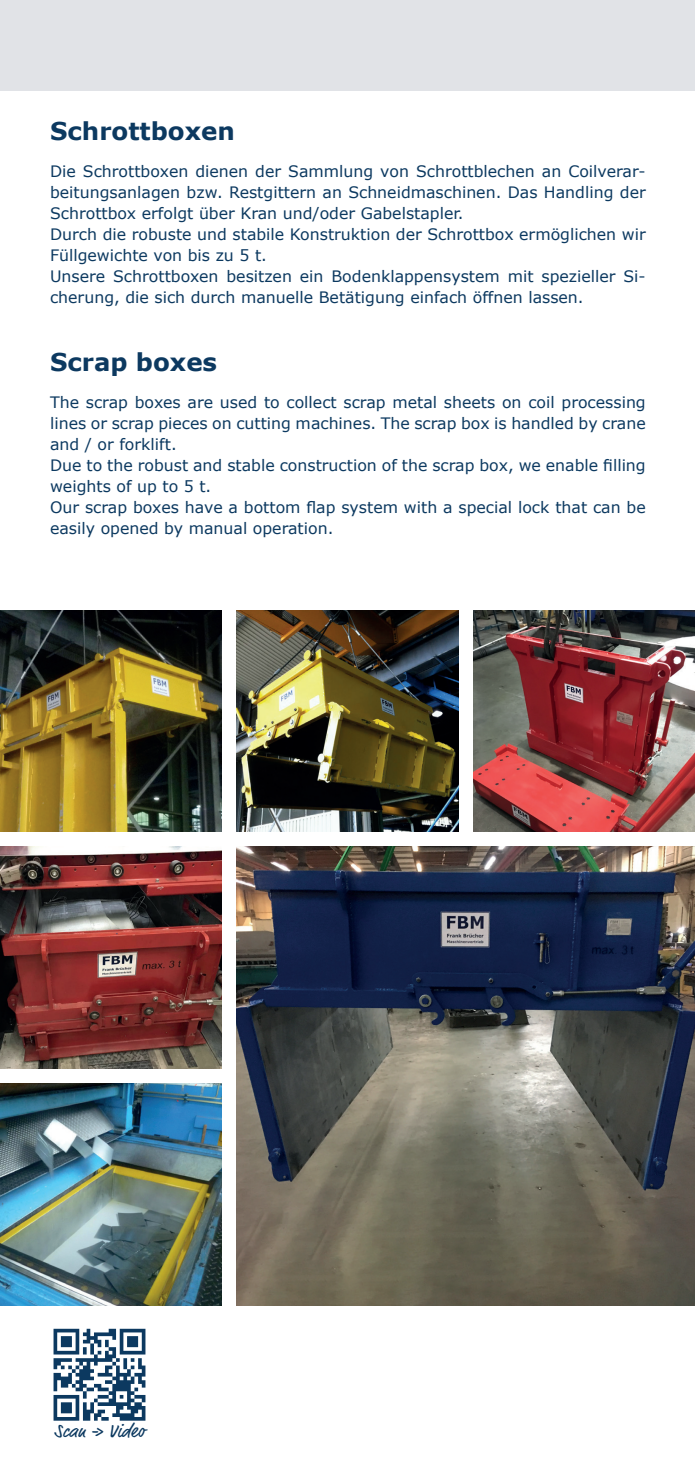
<style>
.page{position:relative;width:695px;height:1474px;background:#fff}
.page>*{position:absolute;margin:0;border:0;box-sizing:border-box;transform-origin:0 0}
.t1{font:700 24.5px "Verdana";color:#0c3960}
.t2{font:18.55px "Market";color:#0c3960}
.t3{font:15.75px/21px "Verdana";color:#0c3960}
</style>
<div class="page">
<div style="left:0;top:0;width:694px;height:90px;background:#e1e3e7"></div>
<img style="left:0;top:610px;width:222px;height:221px">
<img style="left:0;top:846px;width:222px;height:222px">
<img style="left:0;top:1083px;width:222px;height:221px">
<img style="left:236px;top:846px;width:458px;height:459px">
<img style="left:236px;top:610px;width:222px;height:221px">
<img style="left:473px;top:610px;width:221px;height:221px">
<svg style="left:53px;top:1328px;width:92px;height:92px"></svg>
<h1 class="t1" style="left:50px;top:115px;width:186px">Schrottboxen</h1>
<p class="t3" style="left:50px;top:161px;width:597px">Die Schrottboxen dienen der Sammlung von Schrottblechen an Coilverar&shy;beitungsanlagen bzw. Restgittern an Schneidmaschinen. Das Handling der Schrottbox erfolgt über Kran und/oder Gabelstapler.<br>Durch die robuste und stabile Konstruktion der Schrottbox ermöglichen wir Füllgewichte von bis zu 5 t.<br>Unsere Schrottboxen besitzen ein Bodenklappensystem mit spezieller Si&shy;cherung, die sich durch manuelle Betätigung einfach öffnen lassen.</p>
<h1 class="t1" style="left:50px;top:346px;width:168px">Scrap boxes</h1>
<p class="t3" style="left:50px;top:392px;width:597px">The scrap boxes are used to collect scrap metal sheets on coil processing lines or scrap pieces on cutting machines. The scrap box is handled by crane and / or forklift.<br>Due to the robust and stable construction of the scrap box, we enable filling weights of up to 5 t.<br>Our scrap boxes have a bottom flap system with a special lock that can be easily opened by manual operation.</p>
<p class="t2" style="left:54px;top:1419px;width:92px">Scan -&gt; Video</p>
</div>
